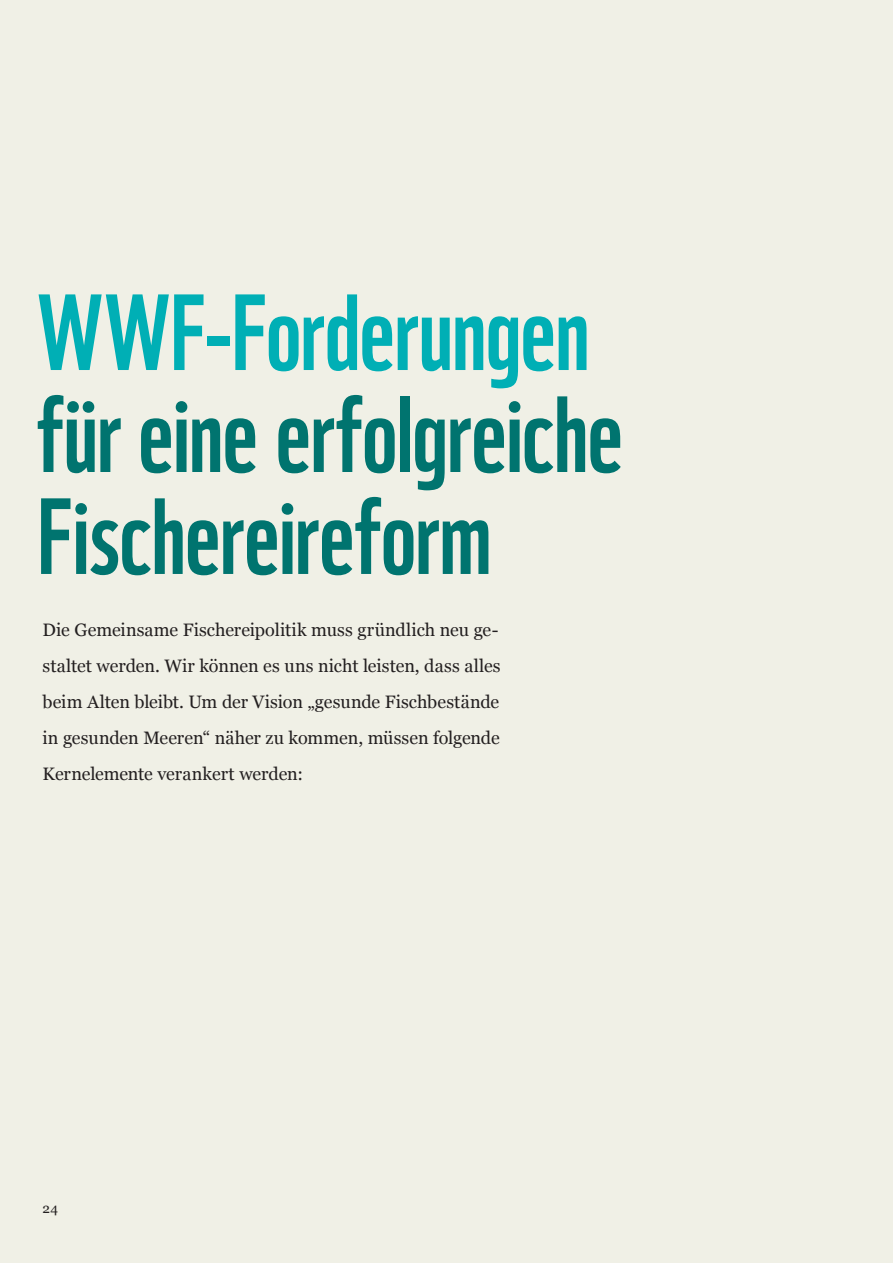
<style>
.page{position:relative;width:893px;height:1263px;background:#f0f0e6}
.page>*{position:absolute;margin:0;border:0;box-sizing:border-box;transform-origin:0 0}
.t1{font:105px/102px "WWF";letter-spacing:-.01em;color:#00746f}
.t2{font:105px "WWF";letter-spacing:-.01em;color:#00afb5}
.t3{font:18px/36px "Georgia";letter-spacing:-.005em;color:#231f20}
.t4{font:13.5px "Georgia";color:#231f20}
</style>
<div class="page">
<h1 class="t2" style="left:37px;top:250px;width:554px">WWF-Forderungen</h1>
<h1 class="t1" style="left:37px;top:373px;width:588px">für eine erfolgreiche<br>Fischereireform</h1>
<p class="t3" style="left:43px;top:612px;width:460px">Die Gemeinsame Fischereipolitik muss gründlich neu ge&shy;staltet werden. Wir können es uns nicht leisten, dass alles beim Alten bleibt. Um der Vision „gesunde Fischbestände in gesunden Meeren“ näher zu kommen, müssen folgende Kernelemente verankert werden:</p>
<p class="t4" style="left:43px;top:1200px;width:17px">24</p>
</div>
